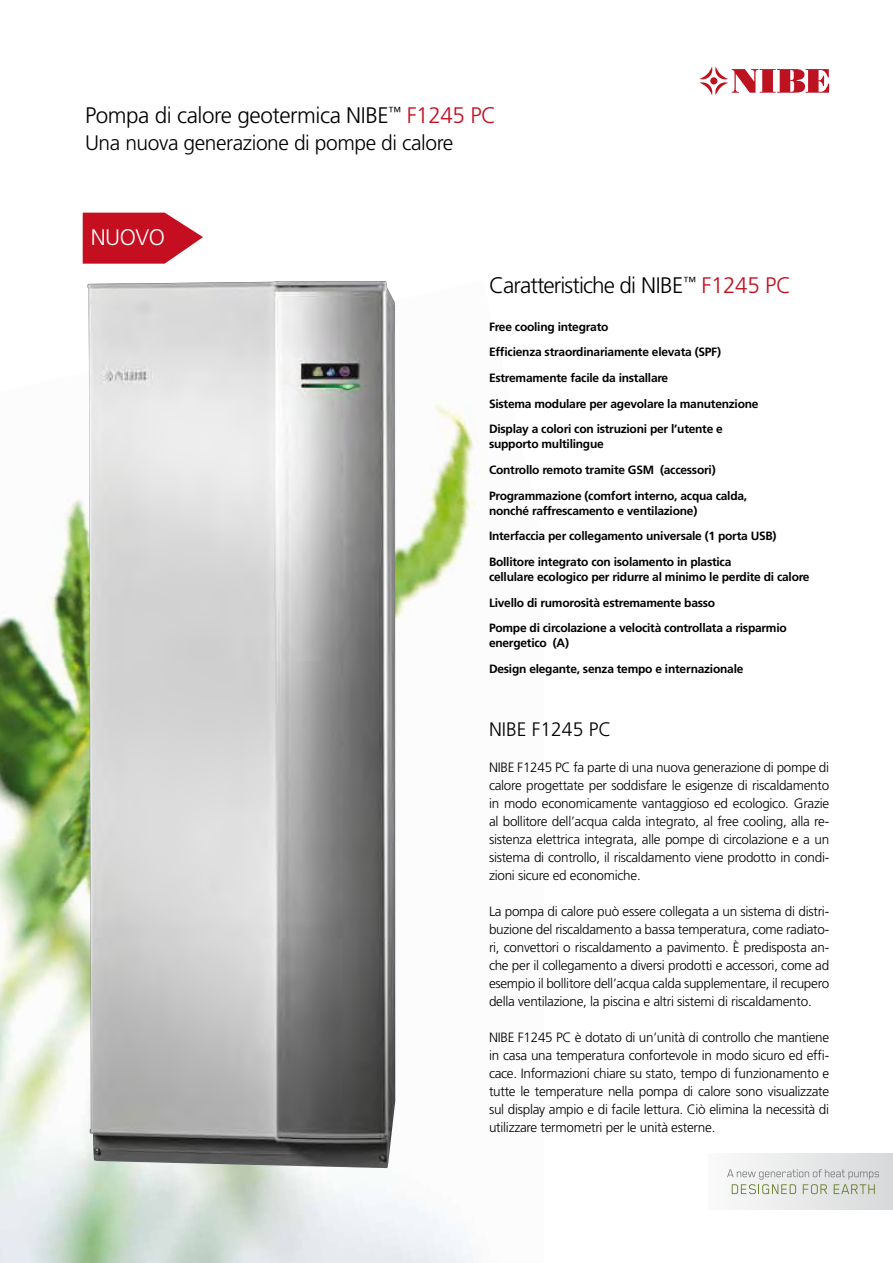
<style>
.page{position:relative;width:893px;height:1263px;background:#fff}
.page>*{position:absolute;margin:0;border:0;box-sizing:border-box;transform-origin:0 0}
.t1{font:300 22.5px "Frutiger";letter-spacing:-.02em;color:#000}
.t2{font:300 22.5px "Frutiger";letter-spacing:-.04em;color:#000}
.t3{font:300 22.5px "Frutiger";letter-spacing:-.02em;color:#fff}
.t4{font:300 21px "Frutiger";letter-spacing:-.02em;color:#000}
.t5{font:300 19.5px "Frutiger";color:#000}
.t6{font:300 13.5px/18px "Frutiger";letter-spacing:-.02em;color:#000;text-align:justify}
.t7{font:700 12px/25.7px "Frutiger";letter-spacing:-.02em;color:#000}
.s1{color:#c50e1f}
</style>
<div class="page">
<svg style="left:699px;top:67px;width:130px;height:28px"></svg>
<svg style="left:83px;top:213px;width:120px;height:51px"></svg>
<img style="left:0;top:402px;width:480px;height:861px">
<img style="left:87px;top:281px;width:308px;height:887px">
<div style="left:709px;top:1153px;width:184px;height:56px;background:linear-gradient(to right,#fafafa,#d8d9da)"></div>
<svg style="left:727px;top:1169px;width:152px;height:25px"></svg>
<h1 class="t1" style="left:85px;top:103px;width:413px">Pompa di calore geotermica NIBE<sup>™</sup> <span class="s1">F1245 PC</span></h1>
<h2 class="t4" style="left:85px;top:131px;width:370px">Una nuova generazione di pompe di calore</h2>
<h1 class="t3" style="left:91px;top:225px;width:76px">NUOVO</h1>
<h1 class="t2" style="left:489px;top:273px;width:303px">Caratteristiche di NIBE<sup>™</sup> <span class="s1">F1245 PC</span></h1>
<p class="t7" style="left:489px;top:314px;width:271px">Free cooling integrato<br>Efficienza straordinariamente elevata (SPF)<br>Estremamente facile da installare<br>Sistema modulare per agevolare la manutenzione Display a colori con istruzioni per l’utente e</p>
<p class="t7" style="left:489px;top:431px;width:260px">supporto multilingue<br>Controllo remoto tramite GSM (accessori)<br>Programmazione (comfort interno, acqua calda,</p>
<p class="t7" style="left:489px;top:498px;width:289px">nonché raffrescamento e ventilazione)<br>Interfaccia per collegamento universale (1 porta USB)<br>Bollitore integrato con isolamento in plastica</p>
<p class="t7" style="left:489px;top:564px;width:322px">cellulare ecologico per ridurre al minimo le perdite di calore<br>Livello di rumorosità estremamente basso<br>Pompe di circolazione a velocità controllata a risparmio</p>
<p class="t7" style="left:489px;top:630px;width:256px">energetico (A)<br>Design elegante, senza tempo e internazionale</p>
<h3 class="t5" style="left:489px;top:718px;width:124px">NIBE F1245 PC</h3>
<p class="t6" style="left:489px;top:758px;width:342px">NIBE F1245 PC fa parte di una nuova generazione di pompe di calore progettate per soddisfare le esigenze di riscaldamento in modo economicamente vantaggioso ed ecologico. Grazie al bollitore dell’acqua calda integrato, al free cooling, alla re&shy;sistenza elettrica integrata, alle pompe di circolazione e a un sistema di controllo, il riscaldamento viene prodotto in condi&shy;zioni sicure ed economiche.</p>
<p class="t6" style="left:489px;top:902px;width:342px">La pompa di calore può essere collegata a un sistema di distri&shy;buzione del riscaldamento a bassa temperatura, come radiato&shy;ri, convettori o riscaldamento a pavimento. È predisposta an&shy;che per il collegamento a diversi prodotti e accessori, come ad esempio il bollitore dell’acqua calda supplementare, il recupero della ventilazione, la piscina e altri sistemi di riscaldamento.</p>
<p class="t6" style="left:489px;top:1028px;width:342px">NIBE F1245 PC è dotato di un’unità di controllo che mantiene in casa una temperatura confortevole in modo sicuro ed effi&shy;cace. Informazioni chiare su stato, tempo di funzionamento e tutte le temperature nella pompa di calore sono visualizzate sul display ampio e di facile lettura. Ciò elimina la necessità di utilizzare termometri per le unità esterne.</p>
</div>
